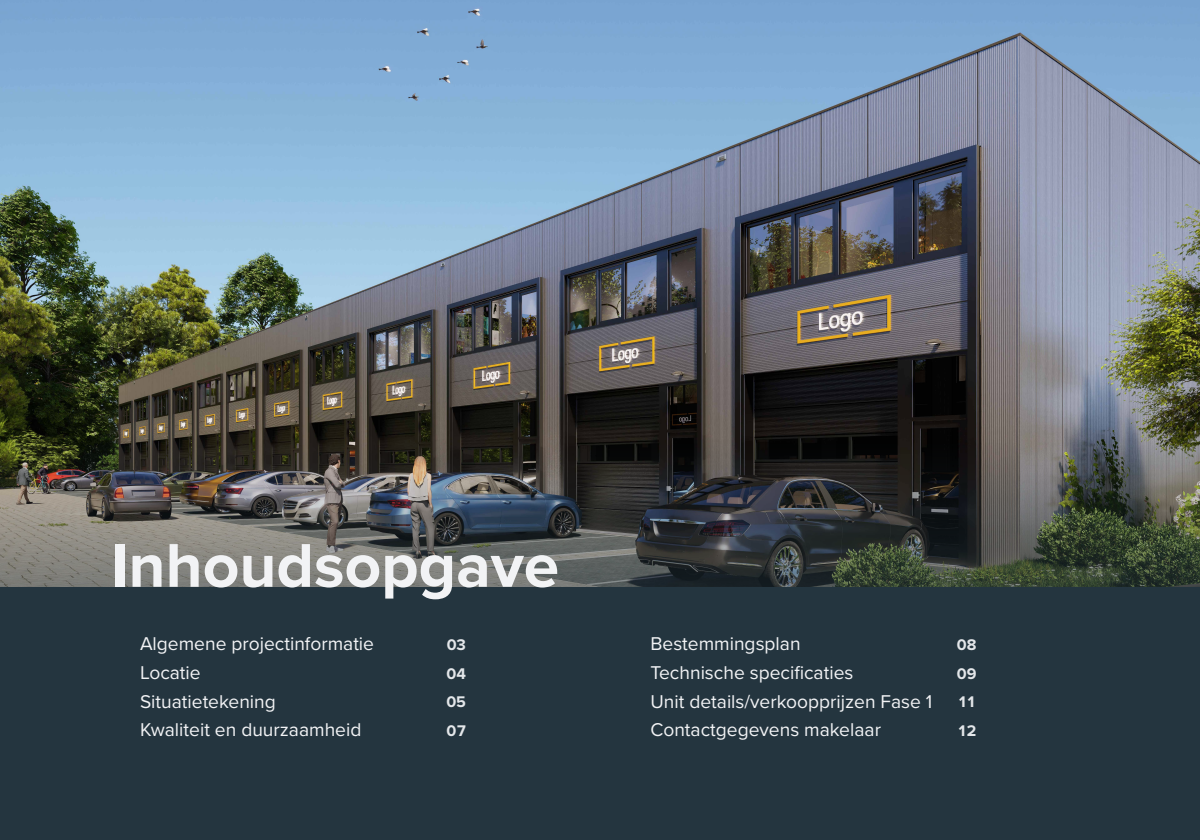
<style>
.page{position:relative;width:1200px;height:840px;background:#fff}
.page>*{position:absolute;margin:0;border:0;box-sizing:border-box;transform-origin:0 0}
.t1{font:700 64px "Proxima Nova";color:#f2f3f5}
.t2{font:19.2px/28.8px "Proxima Nova";color:#f2f3f5}
.t3{font:700 16px/28.8px "Proxima Nova";color:#e4e7ea;text-align:justify}
</style>
<div class="page">
<div style="left:0;top:587px;width:1200px;height:253px;background:#24353f"></div>
<img style="left:0;top:0;width:1200px;height:439px">
<img style="left:0;top:439px;width:1200px;height:148px">
<h1 class="t1" style="left:111px;top:518px;width:450px">Inhoudsopgave</h1>
<p class="t2" style="left:140px;top:628px;width:236px">Algemene projectinformatie<br>Locatie<br>Situatietekening<br>Kwaliteit en duurzaamheid</p>
<p class="t2" style="left:650px;top:628px;width:284px">Bestemmingsplan<br>Technische specificaties<br>Unit details/verkoopprijzen Fase 1<br>Contactgegevens makelaar</p>
<p class="t3" style="left:446px;top:630px;width:21px">03<br>04<br>05<br>07</p>
<p class="t3" style="left:957px;top:630px;width:21px;text-align:left">08<br>09<br>11<br>12</p>
</div>
